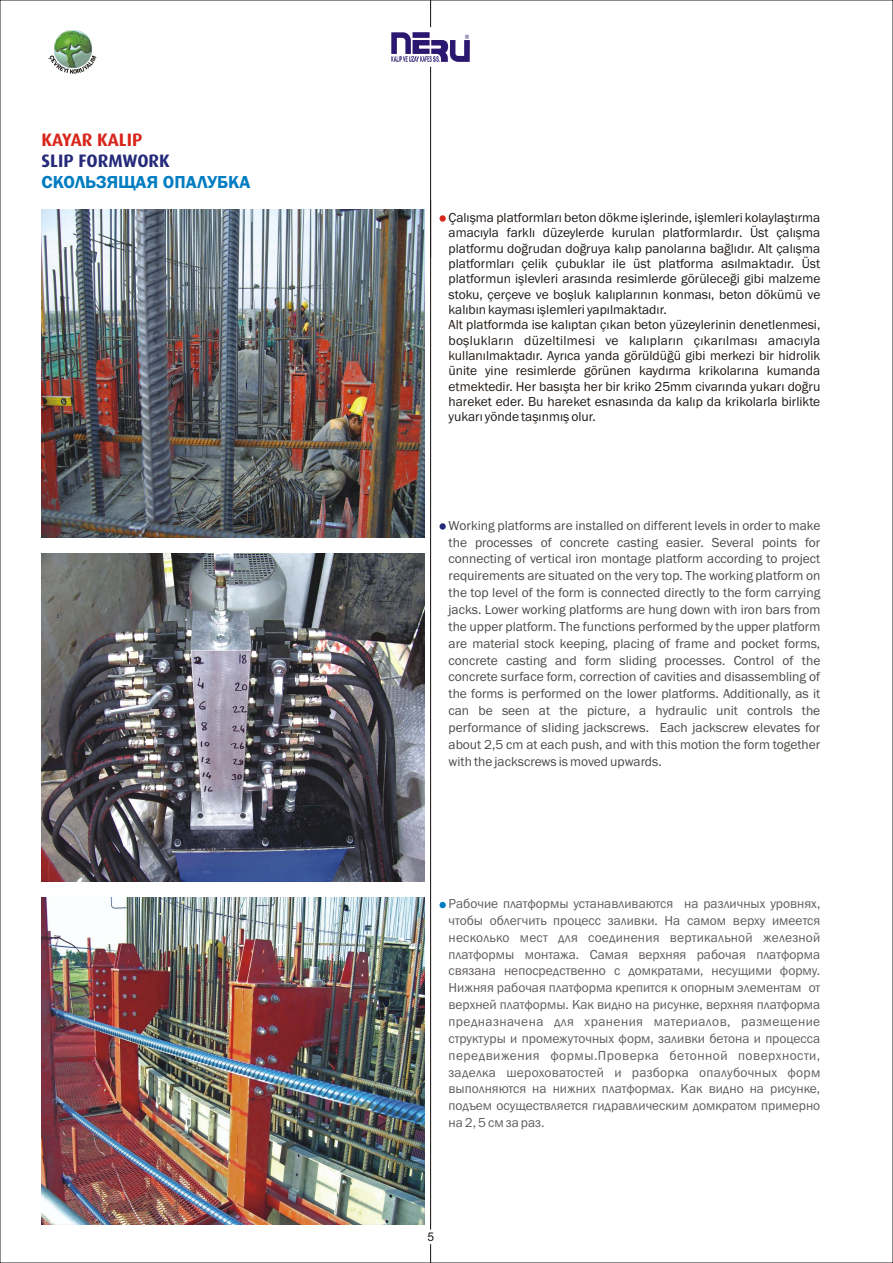
<style>
.page{position:relative;width:893px;height:1263px;background:#fff}
.page>*{position:absolute;margin:0;border:0;box-sizing:border-box;transform-origin:0 0}
.t1{font:600 18px "Franklin Gothic";color:#007dc2}
.t2{font:700 18px "Dax";color:#24297a}
.t3{font:700 18px "Dax";color:#d9261c}
.t4{font:13.5px/16.8px "Franklin Gothic";color:#4d4a47;text-align:justify}
.t5{font:13.5px/15.3px "Franklin Gothic";color:#1f1a17}
.t6{font:13.5px/16.8px "Franklin Gothic";color:#615c5c;text-align:justify}
.t7{font:12px "Arial";color:#1f1a17}
</style>
<div class="page">
<img style="left:41px;top:897px;width:383px;height:328px">
<img style="left:41px;top:210px;width:383px;height:327px">
<svg style="left:439px;top:215px;width:7px;height:7px"></svg>
<svg style="left:439px;top:523px;width:7px;height:7px"></svg>
<div style="left:439px;top:902px;width:7px;height:6px;background:#007dc2;border-radius:50%"></div>
<svg style="left:391px;top:0;width:79px;height:62px"></svg>
<hr style="left:430px;top:200px;width:1px;height:1063px;background:#1f1a17">
<div style="left:53px;top:29px;width:39px;height:39px;border:1px solid #fff;border-radius:50%"></div>
<svg style="left:49px;top:55px;width:47px;height:19px"></svg>
<img style="left:54px;top:30px;width:38px;height:37px">
<hr style="left:430px;top:67px;width:1px;height:191px;background:#1f1a17">
<svg style="left:430px;top:1230px;width:1px;height:14px"></svg>
<img style="left:41px;top:553px;width:383px;height:328px">
<h1 class="t3" style="left:41px;top:131px;width:102px">KAYAR KALIP</h1>
<h1 class="t2" style="left:41px;top:152px;width:130px">SLIP FORMWORK</h1>
<h1 class="t1" style="left:41px;top:175px;width:210px">СКОЛЬЗЯЩАЯ ОПАЛУБКА</h1>
<p class="t5" style="left:448px;top:211px;width:373px">Çalışma platformları beton dökme işlerinde, işlemleri kolaylaştırma amacıyla farklı düzeylerde kurulan platformlardır. Üst çalışma platformu doğrudan doğruya kalıp panolarına bağlıdır. Alt çalışma platformları çelik çubuklar ile üst platforma asılmaktadır. Üst platformun işlevleri arasında resimlerde görüleceği gibi malzeme stoku, çerçeve ve boşluk kalıplarının konması, beton dökümü ve kalıbın kayması işlemleri yapılmaktadır.<br>Alt platformda ise kalıptan çıkan beton yüzeylerinin denetlenmesi, boşlukların düzeltilmesi ve kalıpların çıkarılması amacıyla kullanılmaktadır. Ayrıca yanda görüldüğü gibi merkezi bir hidrolik ünite yine resimlerde görünen kaydırma krikolarına kumanda etmektedir. Her basışta her bir kriko 25mm civarında yukarı doğru hareket eder. Bu hareket esnasında da kalıp da krikolarla birlikte yukarı yönde taşınmış olur.</p>
<p class="t4" style="left:448px;top:518px;width:373px">Working platforms are installed on different levels in order to make the processes of concrete casting easier. Several points for connecting of vertical iron montage platform according to project requirements are situated on the very top. The working platform on the top level of the form is connected directly to the form carrying jacks. Lower working platforms are hung down with iron bars from the upper platform. The functions performed by the upper platform are material stock keeping, placing of frame and pocket forms, concrete casting and form sliding processes. Control of the concrete surface form, correction of cavities and disassembling of the forms is performed on the lower platforms. Additionally, as it can be seen at the picture, a hydraulic unit controls the performance of sliding jackscrews. Each jackscrew elevates for about 2,5 cm at each push, and with this motion the form together with the jackscrews is moved upwards.</p>
<p class="t6" style="left:448px;top:896px;width:373px">Рабочие платформы устанавливаются на различных уровнях, чтобы облегчить процесс заливки. На самом верху имеется несколько мест для соединения вертикальной железной платформы монтажа. Самая верхняя рабочая платформа связана непосредственно с домкратами, несущими форму.<br>Нижняя рабочая платформа крепится к опорным элементам от верхней платформы. Как видно на рисунке, верхняя платформа предназначена для хранения материалов, размещение структуры и промежуточных форм, заливки бетона и процесса передвижения формы.Проверка бетонной поверхности, заделка шероховатостей и разборка опалубочных форм выполняются на нижних платформах. Как видно на рисунке, подъем осуществляется гидравлическим домкратом примерно на 2, 5 см за раз.</p>
<p class="t7" style="left:427px;top:1232px;width:8px">5</p>
</div>
